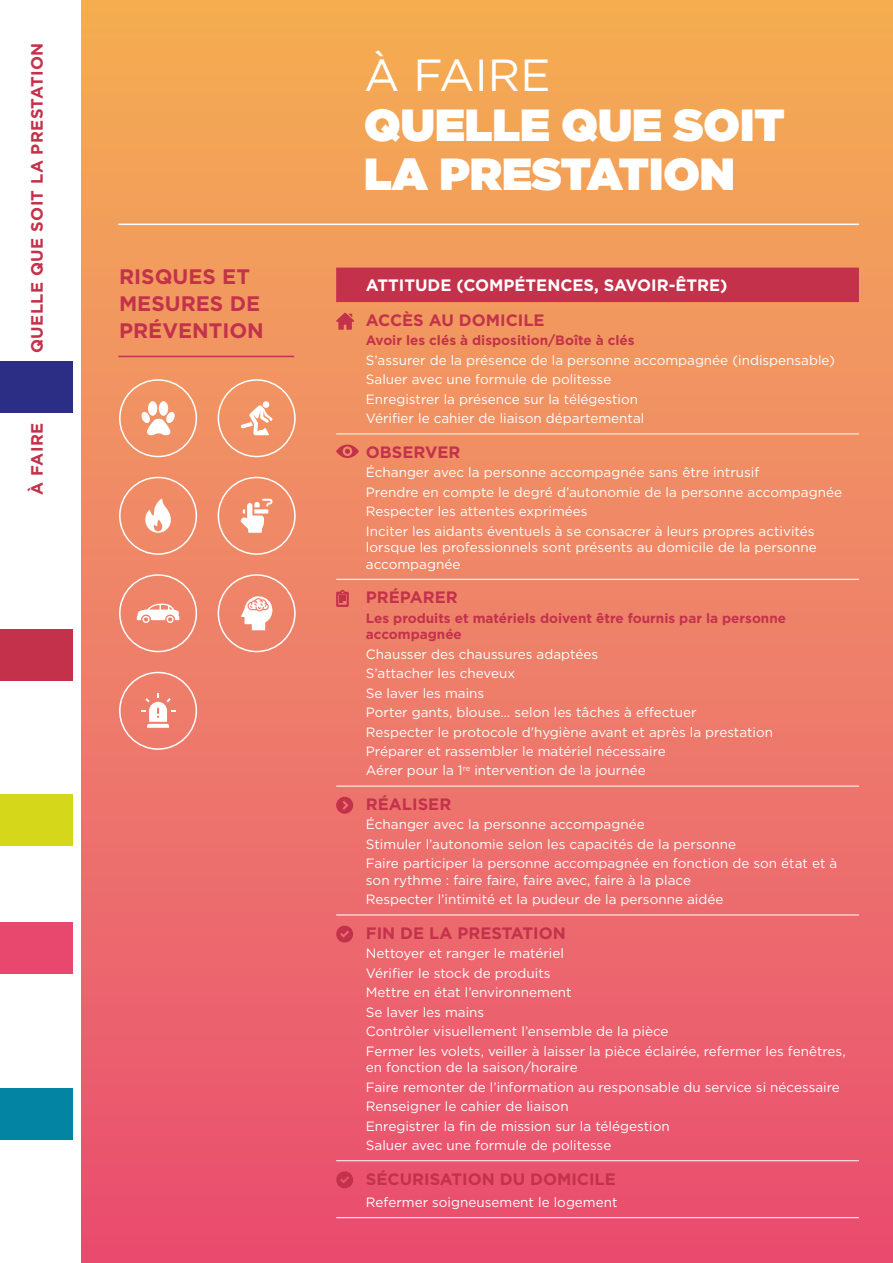
<style>
.page{position:relative;width:893px;height:1263px;background:#fff}
.page>*{position:absolute;margin:0;border:0;box-sizing:border-box;transform-origin:0 0}
.t1{font:900 45px/49.5px "Gotham";color:#fff}
.t2{font:45px "Gotham";color:#fff}
.t3{font:700 21px/27px "Gotham";color:#c3324a}
.t4{font:700 16.5px "Gotham";color:#c3324a}
.t5{font:700 16.5px "Gotham";color:#fff}
.t6{font:700 16.5px "Gotham";letter-spacing:.025em;color:#c3324a}
.t7{font:13.5px/19.5px "Gotham";color:#fff}
.t8{font:700 13.5px/16.5px "Gotham";color:#c3324a}
</style>
<div class="page">
<div style="left:0;top:0;width:893px;height:1263px;background:linear-gradient(to bottom,#f4b057,#e94f75)"></div>
<div style="left:72px;top:0;width:9px;height:1263px;background:#fff"></div>
<div style="left:0;top:0;width:72px;height:1263px;background:#fff"></div>
<hr style="left:118px;top:224px;width:741px;height:1px;background:#fff">
<div style="left:0;top:361px;width:72px;height:51px;background:#2c2d84"></div>
<div style="left:0;top:629px;width:72px;height:51px;background:#c3324a"></div>
<div style="left:0;top:795px;width:72px;height:51px;background:#d5d81a"></div>
<div style="left:0;top:922px;width:72px;height:51px;background:#e9486e"></div>
<div style="left:0;top:1088px;width:72px;height:51px;background:#0384a2"></div>
<hr style="left:118px;top:356px;width:176px;height:1px;background:#c3324a">
<div style="left:119px;top:379px;width:78px;height:78px;border:2px solid #fff;border-radius:50%"></div>
<svg style="left:141px;top:401px;width:34px;height:34px"></svg>
<div style="left:218px;top:379px;width:78px;height:78px;border:2px solid #fff;border-radius:50%"></div>
<div style="left:263px;top:401px;width:6px;height:7px;background:#fff;border-radius:50%"></div>
<svg style="left:241px;top:405px;width:32px;height:30px"></svg>
<div style="left:119px;top:477px;width:78px;height:78px;border:2px solid #fff;border-radius:50%"></div>
<svg style="left:145px;top:499px;width:26px;height:34px"></svg>
<div style="left:218px;top:477px;width:78px;height:78px;border:2px solid #fff;border-radius:50%"></div>
<svg style="left:241px;top:499px;width:32px;height:34px"></svg>
<div style="left:119px;top:574px;width:78px;height:78px;border:2px solid #fff;border-radius:50%"></div>
<svg style="left:137px;top:603px;width:42px;height:20px"></svg>
<div style="left:218px;top:574px;width:78px;height:78px;border:2px solid #fff;border-radius:50%"></div>
<svg style="left:241px;top:595px;width:33px;height:35px"></svg>
<div style="left:119px;top:672px;width:78px;height:78px;border:2px solid #fff;border-radius:50%"></div>
<svg style="left:141px;top:694px;width:34px;height:34px"></svg>
<div style="left:336px;top:268px;width:523px;height:34px;background:#c3324a"></div>
<hr style="left:336px;top:434px;width:30px;height:1px;background:#fff">
<hr style="left:366px;top:434px;width:493px;height:1px;background:#fff">
<hr style="left:336px;top:579px;width:30px;height:1px;background:#fff">
<hr style="left:366px;top:579px;width:493px;height:1px;background:#fff">
<hr style="left:336px;top:786px;width:30px;height:1px;background:#fff">
<hr style="left:366px;top:786px;width:493px;height:1px;background:#fff">
<hr style="left:336px;top:915px;width:30px;height:1px;background:#fff">
<hr style="left:366px;top:915px;width:493px;height:1px;background:#fff">
<hr style="left:336px;top:1160px;width:30px;height:1px;background:#fff">
<hr style="left:366px;top:1160px;width:493px;height:1px;background:#fff">
<hr style="left:336px;top:1217px;width:30px;height:1px;background:#fff">
<hr style="left:366px;top:1217px;width:493px;height:1px;background:#fff">
<svg style="left:336px;top:313px;width:18px;height:17px"></svg>
<svg style="left:336px;top:444px;width:23px;height:14px"></svg>
<svg style="left:336px;top:590px;width:13px;height:17px"></svg>
<svg style="left:336px;top:797px;width:17px;height:17px"></svg>
<svg style="left:335px;top:925px;width:19px;height:18px"></svg>
<svg style="left:335px;top:1170px;width:19px;height:19px"></svg>
<p class="t6" style="left:26px;top:353px;width:312px;rotate:-90deg">QUELLE QUE SOIT LA PRESTATION</p>
<p class="t4" style="left:26px;top:495px;width:73px;rotate:-90deg">À FAIRE</p>
<h1 class="t2" style="left:364px;top:47px;width:188px">À FAIRE</h1>
<h1 class="t1" style="left:364px;top:99px;width:422px">QUELLE QUE SOIT<br>LA PRESTATION</h1>
<h2 class="t3" style="left:119px;top:263px;width:146px">RISQUES ET<br>MESURES DE<br>PRÉVENTION</h2>
<p class="t5" style="left:366px;top:275px;width:363px">ATTITUDE (COMPÉTENCES, SAVOIR-ÊTRE)</p>
<p class="t4" style="left:366px;top:309px;width:180px">ACCÈS AU DOMICILE</p>
<p class="t8" style="left:366px;top:332px;width:270px">Avoir les clés à disposition/Boîte à clés</p>
<p class="t7" style="left:366px;top:350px;width:471px">S’assurer de la présence de la personne accompagnée (indispensable)<br>Saluer avec une formule de politesse<br>Enregistrer la présence sur la télégestion<br>Vérifier le cahier de liaison départemental</p>
<p class="t4" style="left:366px;top:441px;width:96px">OBSERVER</p>
<p class="t7" style="left:366px;top:462px;width:478px">Échanger avec la personne accompagnée sans être intrusif<br>Prendre en compte le degré d’autonomie de la personne accompagnée Respecter les attentes exprimées<br>Inciter les aidants éventuels à se consacrer à leurs propres activités</p>
<p class="t7" style="left:366px;top:539px;width:452px;line-height:16.5px">lorsque les professionnels sont présents au domicile de la personne accompagnée</p>
<p class="t4" style="left:366px;top:586px;width:93px">PRÉPARER</p>
<p class="t8" style="left:366px;top:609px;width:422px">Les produits et matériels doivent être fournis par la personne accompagnée</p>
<p class="t7" style="left:366px;top:644px;width:409px">Chausser des chaussures adaptées<br>S’attacher les cheveux<br>Se laver les mains<br>Porter gants, blouse… selon les tâches à effectuer<br>Respecter le protocole d’hygiène avant et après la prestation Préparer et rassembler le matériel nécessaire<br>Aérer pour la 1<sup>re</sup> intervention de la journée</p>
<p class="t4" style="left:366px;top:793px;width:87px">RÉALISER</p>
<p class="t7" style="left:366px;top:814px;width:473px">Échanger avec la personne accompagnée<br>Stimuler l’autonomie selon les capacités de la personne<br>Faire participer la personne accompagnée en fonction de son état et à</p>
<p class="t7" style="left:366px;top:870px;width:359px">son rythme : faire faire, faire avec, faire à la place<br>Respecter l’intimité et la pudeur de la personne aidée</p>
<p class="t4" style="left:366px;top:922px;width:201px">FIN DE LA PRESTATION</p>
<p class="t7" style="left:366px;top:943px;width:481px">Nettoyer et ranger le matériel<br>Vérifier le stock de produits<br>Mettre en état l’environnement<br>Se laver les mains<br>Contrôler visuellement l’ensemble de la pièce<br>Fermer les volets, veiller à laisser la pièce éclairée, refermer les fenêtres,</p>
<p class="t7" style="left:366px;top:1057px;width:475px">en fonction de la saison/horaire<br>Faire remonter de l’information au responsable du service si nécessaire Renseigner le cahier de liaison<br>Enregistrer la fin de mission sur la télégestion<br>Saluer avec une formule de politesse</p>
<p class="t4" style="left:366px;top:1168px;width:251px">SÉCURISATION DU DOMICILE</p>
<p class="t7" style="left:366px;top:1192px;width:253px">Refermer soigneusement le logement</p>
</div>
